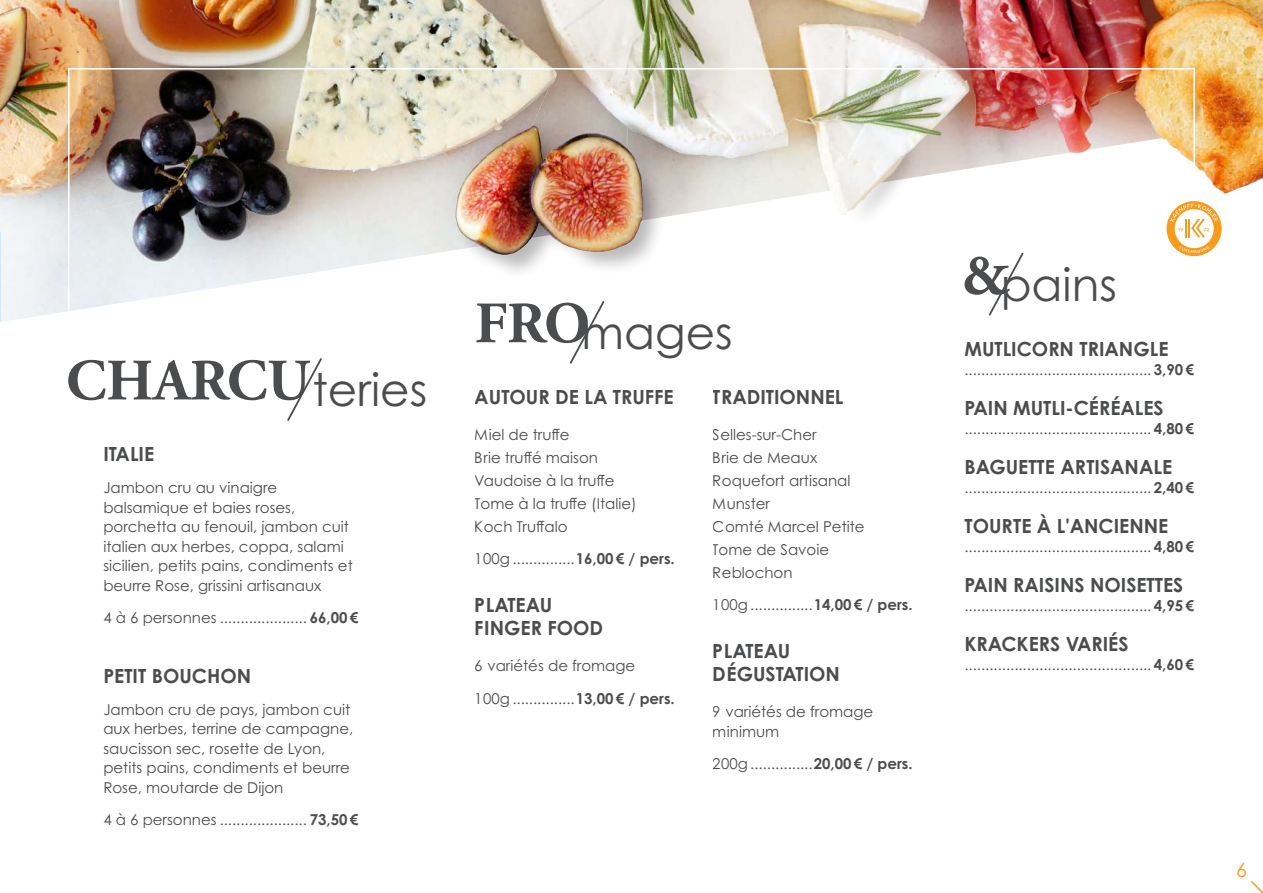
<style>
.page{position:relative;width:1263px;height:893px;background:#fff}
.page>*{position:absolute;margin:0;border:0;box-sizing:border-box;transform-origin:0 0}
.t1{font:700 58.5px "Adobe Garamond Pro";color:#4b4c4d}
.t2{font:45.3px "Century Gothic Pro";color:#4b4c4d}
.t3{font:700 19.5px/22.5px "Century Gothic Pro";color:#4b4c4d}
.t4{font:19.5px "Century Gothic Pro";color:#f89a1c}
.t5{font:15px/19.5px "Century Gothic Pro";color:#4b4c4d}
.s1{font-weight:700}
</style>
<div class="page">
<svg style="left:1251px;top:881px;width:12px;height:12px"></svg>
<svg style="left:287px;top:358px;width:35px;height:63px"></svg>
<svg style="left:569px;top:325px;width:23px;height:39px"></svg>
<img style="left:0;top:0;width:1263px;height:297px">
<img style="left:67px;top:67px;width:1129px;height:258px">
<h1 class="t1" style="left:66px;top:347px;width:363px">CHARCU<sub>teries</sub></h1>
<h3 class="t3" style="left:103px;top:442px;width:52px">ITALIE</h3>
<p class="t5" style="left:103px;top:478px;width:251px">Jambon cru au vinaigre balsamique et baies roses, porchetta au fenouil, jambon cuit italien aux herbes, coppa, salami sicilien, petits pains, condiments et beurre Rose, grissini artisanaux</p>
<p class="t5" style="left:103px;top:608px;width:257px">4 à 6 personnes ..................... <span class="s1">66,00€</span></p>
<h3 class="t3" style="left:103px;top:664px;width:149px">PETIT BOUCHON</h3>
<p class="t5" style="left:103px;top:699px;width:251px">Jambon cru de pays, jambon cuit aux herbes, terrine de campagne, saucisson sec, rosette de Lyon, petits pains, condiments et beurre<br>Rose, moutarde de Dijon</p>
<p class="t5" style="left:103px;top:810px;width:257px">4 à 6 personnes ..................... <span class="s1">73,50€</span></p>
<h2 class="t2" style="left:475px;top:305px;width:259px"><sup>FRO</sup>mages</h2>
<h3 class="t3" style="left:475px;top:385px;width:200px">AUTOUR DE LA TRUFFE</h3>
<p class="t5" style="left:475px;top:423px;width:163px;line-height:23px">Miel de truffe<br>Brie truffé maison<br>Vaudoise à la truffe<br>Tome à la truffe (Italie)<br>Koch Truffalo</p>
<p class="t5" style="left:475px;top:549px;width:201px">100g ...............<span class="s1">16,00€ / pers.</span></p>
<h3 class="t3" style="left:713px;top:385px;width:132px">TRADITIONNEL</h3>
<p class="t5" style="left:713px;top:423px;width:153px;line-height:23px">Selles-sur-Cher<br>Brie de Meaux<br>Roquefort artisanal<br>Munster<br>Comté Marcel Petite<br>Tome de Savoie<br>Reblochon</p>
<h3 class="t3" style="left:475px;top:594px;width:79px">PLATEAU</h3>
<p class="t5" style="left:713px;top:595px;width:201px">100g ...............<span class="s1">14,00€ / pers.</span></p>
<h3 class="t3" style="left:475px;top:616px;width:130px">FINGER FOOD</h3>
<p class="t5" style="left:475px;top:650px;width:201px;line-height:32.2px">6 variétés de fromage<br>100g ...............<span class="s1">13,00€ / pers.</span></p>
<h3 class="t3" style="left:713px;top:640px;width:129px">PLATEAU<br>DÉGUSTATION</h3>
<p class="t5" style="left:713px;top:702px;width:162px">9 variétés de fromage minimum</p>
<p class="t5" style="left:713px;top:754px;width:201px">200g ...............<span class="s1">20,00€ / pers.</span></p>
<h2 class="t2" style="left:961px;top:257px;width:157px"><sup>&amp;</sup>pains</h2>
<h3 class="t3" style="left:964px;top:337px;width:205px">MUTLICORN TRIANGLE</h3>
<p class="t5" style="left:964px;top:360px;width:231px">............................................. <span class="s1">3,90€</span></p>
<h3 class="t3" style="left:964px;top:396px;width:201px">PAIN MUTLI-CÉRÉALES</h3>
<p class="t5" style="left:964px;top:419px;width:231px">............................................. <span class="s1">4,80€</span></p>
<h3 class="t3" style="left:964px;top:455px;width:209px">BAGUETTE ARTISANALE</h3>
<p class="t5" style="left:964px;top:478px;width:231px">............................................. <span class="s1">2,40€</span></p>
<h3 class="t3" style="left:964px;top:514px;width:205px">TOURTE À L'ANCIENNE</h3>
<p class="t5" style="left:964px;top:537px;width:231px">............................................. <span class="s1">4,80€</span></p>
<h3 class="t3" style="left:964px;top:573px;width:220px">PAIN RAISINS NOISETTES</h3>
<p class="t5" style="left:964px;top:596px;width:231px">............................................. <span class="s1">4,95€</span></p>
<h3 class="t3" style="left:964px;top:632px;width:165px">KRACKERS VARIÉS</h3>
<p class="t5" style="left:964px;top:655px;width:231px">............................................. <span class="s1">4,60€</span></p>
<h3 class="t4" style="left:1236px;top:858px;width:12px">6</h3>
</div>
